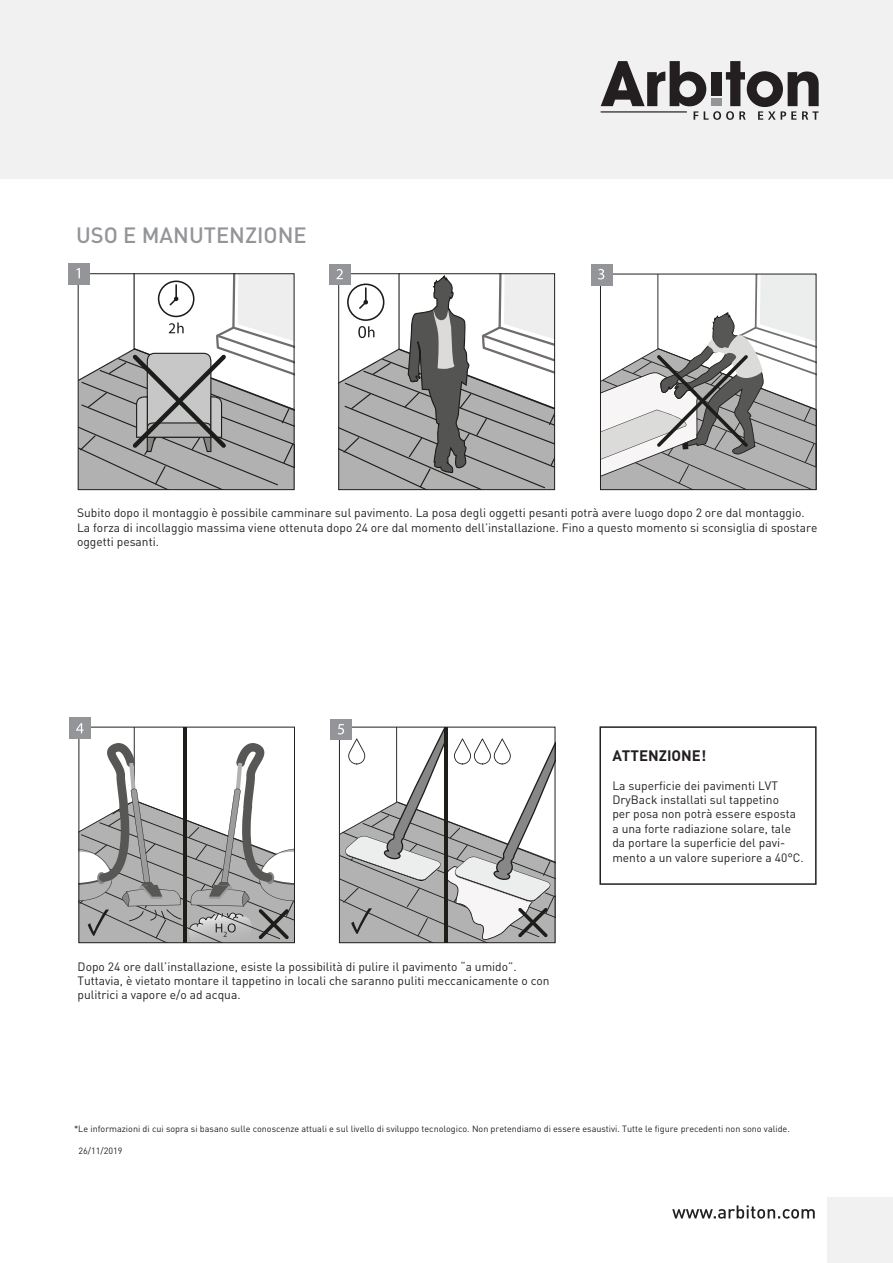
<style>
.page{position:relative;width:893px;height:1263px;background:#fff}
.page>*{position:absolute;margin:0;border:0;box-sizing:border-box;transform-origin:0 0}
.t1{font:500 21.9px "DIN Pro";color:#939598}
.t2{font:700 15px "DIN Pro";color:#231f20}
.t3{font:12px/14.4px "DIN Pro";color:#231f20}
.t4{font:9px "DIN Pro";color:#231f20}
</style>
<div class="page">
<div style="left:0;top:0;width:893px;height:179px;background:#f1f1f2"></div>
<svg style="left:601px;top:61px;width:218px;height:59px"></svg>
<div style="left:711px;top:98px;width:10px;height:8px;background:#939598"></div>
<svg style="left:672px;top:1205px;width:143px;height:13px"></svg>
<div style="left:828px;top:1198px;width:65px;height:65px;background:#f1f1f2"></div>
<div style="left:69px;top:263px;width:21px;height:21px;background:#939598"></div>
<svg style="left:76px;top:268px;width:218px;height:222px"></svg>
<div style="left:330px;top:264px;width:21px;height:21px;background:#939598"></div>
<svg style="left:336px;top:269px;width:219px;height:221px"></svg>
<div style="left:591px;top:264px;width:21px;height:21px;background:#939598"></div>
<svg style="left:598px;top:269px;width:218px;height:221px"></svg>
<div style="left:69px;top:718px;width:21px;height:21px;background:#939598"></div>
<div style="left:330px;top:719px;width:22px;height:21px;background:#939598"></div>
<svg style="left:76px;top:723px;width:218px;height:220px"></svg>
<svg style="left:338px;top:724px;width:217px;height:219px"></svg>
<div style="left:599px;top:726px;width:218px;height:159px;border:2px solid #231f20"></div>
<h1 class="t1" style="left:76px;top:217px;width:232px">USO E MANUTENZIONE</h1>
<p class="t3" style="left:77px;top:505px;width:742px">Subito dopo il montaggio è possibile camminare sul pavimento. La posa degli oggetti pesanti potrà avere luogo dopo 2 ore dal montaggio.<br>La forza di incollaggio massima viene ottenuta dopo 24 ore dal momento dell’installazione. Fino a questo momento si sconsiglia di spostare oggetti pesanti.</p>
<p class="t3" style="left:78px;top:958px;width:474px">Dopo 24 ore dall’installazione, esiste la possibilità di pulire il pavimento “a umido”.<br>Tuttavia, è vietato montare il tappetino in locali che saranno puliti meccanicamente o con pulitrici a vapore e/o ad acqua.</p>
<p class="t2" style="left:612px;top:743px;width:95px">ATTENZIONE!</p>
<p class="t3" style="left:612px;top:777px;width:193px">La superficie dei pavimenti LVT DryBack installati sul tappetino<br>per posa non potrà essere esposta a una forte radiazione solare, tale da portare la superficie del pavi&shy;mento a un valore superiore a 40°C.</p>
<p class="t4" style="left:74px;top:1123px;width:717px">*Le informazioni di cui sopra si basano sulle conoscenze attuali e sul livello di sviluppo tecnologico. Non pretendiamo di essere esaustivi. Tutte le figure precedenti non sono valide.</p>
<p class="t4" style="left:79px;top:1144px;width:45px">26/11/2019</p>
</div>
